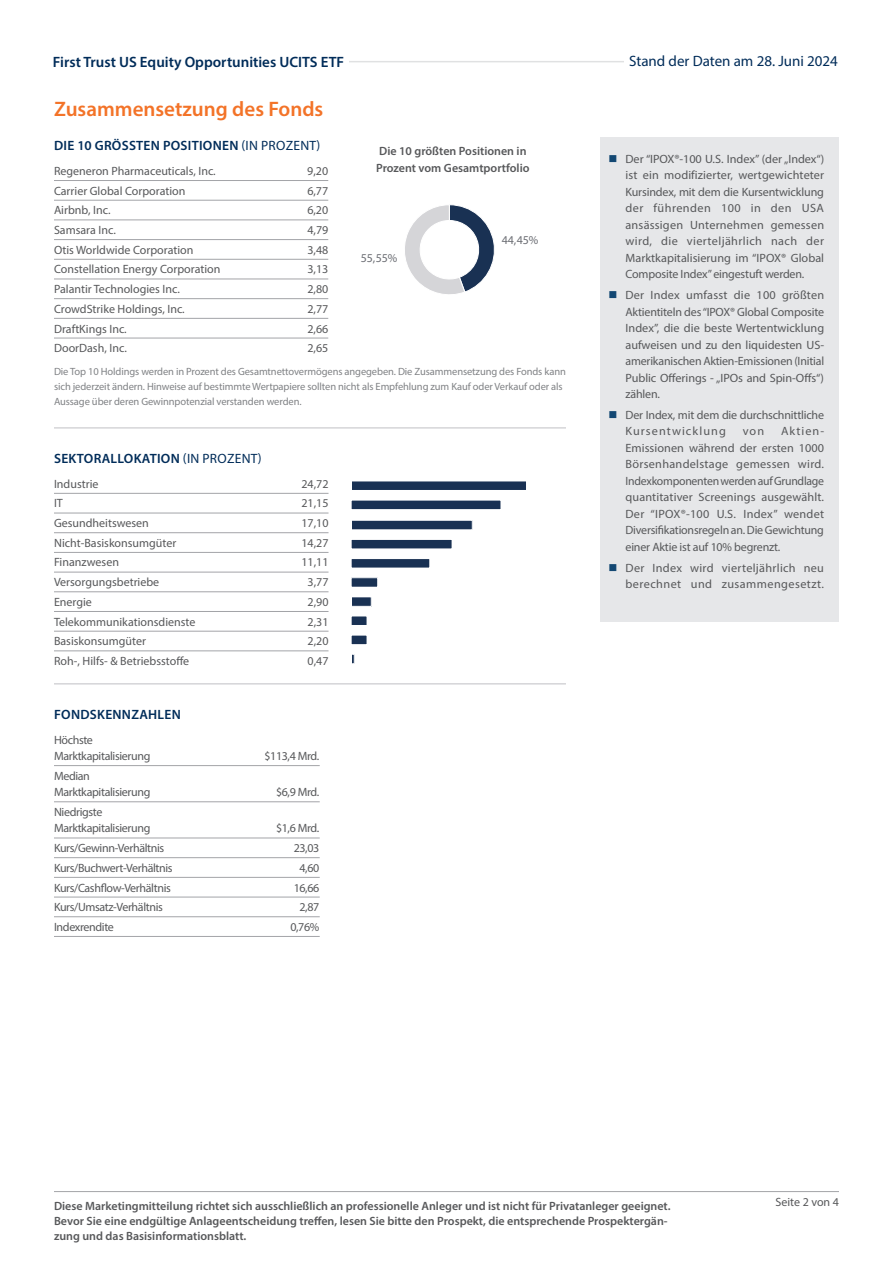
<style>
.page{position:relative;width:893px;height:1263px;background:#fff}
.page>*{position:absolute;margin:0;border:0;box-sizing:border-box;transform-origin:0 0}
.t1{font:600 21px "Myriad Pro";color:#f37328}
.t2{font:600 15px "Myriad Pro";color:#002c59}
.t3{font:15px "Myriad Pro";color:#002c59}
.t4{font:600 13.5px "Myriad Pro";letter-spacing:.02em;color:#002c59}
.t5{font:12px/16.5px "Myriad Pro";color:#57585a;text-align:justify}
.t6{font:600 12px/16.5px "Myriad Pro";color:#57585a}
.t7{font:12px/16.5px "Myriad Pro";letter-spacing:-.03em;color:#57585a}
.t8{font:12px/16.5px "Myriad Pro";letter-spacing:.035em;color:#57585a;text-align:right}
.t9{font:12px "Myriad Pro";letter-spacing:-.015em;color:#6c6e74}
.t10{font:10.5px/15px "Myriad Pro";letter-spacing:-.01em;color:#808285}
.s1{color:#fff}
.s2{font-weight:600;color:#fff}
.s3{font-weight:400}
.s4{color:#134873}
</style>
<div class="page">
<hr style="left:54px;top:61px;width:782px;height:1px;background:#64686f">
<div style="left:53px;top:56px;width:296px;height:11px;background:#fff"></div>
<div style="left:624px;top:55px;width:214px;height:11px;background:#fff"></div>
<hr style="left:54px;top:1191px;width:785px;height:1px;background:#a3a4a8">
<hr style="left:54px;top:180px;width:274px;height:1px;background:#a3a4a8">
<hr style="left:54px;top:200px;width:274px;height:1px;background:#a3a4a8">
<hr style="left:54px;top:220px;width:274px;height:1px;background:#a3a4a8">
<hr style="left:54px;top:239px;width:274px;height:1px;background:#a3a4a8">
<hr style="left:54px;top:259px;width:274px;height:1px;background:#a3a4a8">
<hr style="left:54px;top:279px;width:274px;height:1px;background:#a3a4a8">
<hr style="left:54px;top:298px;width:274px;height:1px;background:#a3a4a8">
<hr style="left:54px;top:318px;width:274px;height:1px;background:#a3a4a8">
<hr style="left:54px;top:338px;width:274px;height:1px;background:#a3a4a8">
<hr style="left:54px;top:427px;width:512px;height:2px;background:#d5d5d8">
<hr style="left:54px;top:493px;width:274px;height:1px;background:#a3a4a8">
<hr style="left:54px;top:513px;width:274px;height:1px;background:#a3a4a8">
<hr style="left:54px;top:532px;width:274px;height:1px;background:#a3a4a8">
<hr style="left:54px;top:552px;width:274px;height:1px;background:#a3a4a8">
<hr style="left:54px;top:572px;width:274px;height:1px;background:#a3a4a8">
<hr style="left:54px;top:591px;width:274px;height:1px;background:#a3a4a8">
<hr style="left:54px;top:611px;width:274px;height:1px;background:#a3a4a8">
<hr style="left:54px;top:631px;width:274px;height:1px;background:#a3a4a8">
<hr style="left:54px;top:651px;width:274px;height:1px;background:#a3a4a8">
<hr style="left:54px;top:683px;width:512px;height:1px;background:#d5d5d8">
<hr style="left:54px;top:765px;width:266px;height:1px;background:#a3a4a8">
<hr style="left:54px;top:801px;width:266px;height:1px;background:#a3a4a8">
<hr style="left:54px;top:838px;width:266px;height:1px;background:#a3a4a8">
<hr style="left:54px;top:857px;width:266px;height:1px;background:#a3a4a8">
<hr style="left:54px;top:877px;width:266px;height:1px;background:#a3a4a8">
<hr style="left:54px;top:897px;width:266px;height:1px;background:#a3a4a8">
<hr style="left:54px;top:916px;width:266px;height:1px;background:#a3a4a8">
<hr style="left:54px;top:936px;width:266px;height:1px;background:#a3a4a8">
<svg style="left:405px;top:204px;width:90px;height:90px"></svg>
<svg style="left:352px;top:481px;width:174px;height:9px;background:#253c5c"></svg>
<svg style="left:352px;top:500px;width:149px;height:10px"></svg>
<svg style="left:352px;top:520px;width:121px;height:10px"></svg>
<svg style="left:352px;top:539px;width:100px;height:10px"></svg>
<svg style="left:352px;top:559px;width:78px;height:9px"></svg>
<svg style="left:352px;top:577px;width:26px;height:10px"></svg>
<svg style="left:352px;top:597px;width:20px;height:10px"></svg>
<svg style="left:352px;top:616px;width:15px;height:9px"></svg>
<svg style="left:352px;top:635px;width:15px;height:10px"></svg>
<svg style="left:352px;top:654px;width:3px;height:10px"></svg>
<div style="left:600px;top:137px;width:239px;height:485px;background:#e6e7e9"></div>
<p class="t2" style="left:53px;top:52px;width:297px">First Trust US Equity Opportunities UCITS ETF<span class="s1">-</span></p>
<p class="t3" style="left:624px;top:52px;width:215px"><span class="s2">-</span>Stand der Daten am 28. Juni 2024</p>
<h1 class="t1" style="left:54px;top:96px;width:271px">Zusammensetzung des Fonds</h1>
<p class="t4" style="left:54px;top:137px;width:268px">DIE 10 GRÖSSTEN POSITIONEN <span class="s3">(IN PROZENT)</span></p>
<p class="t5" style="left:54px;top:163px;width:163px">Regeneron Pharmaceuticals, Inc.</p>
<p class="t5" style="left:307px;top:163px;width:22px">9,20</p>
<p class="t5" style="left:54px;top:182px;width:133px">Carrier Global Corporation</p>
<p class="t5" style="left:307px;top:182px;width:22px">6,77</p>
<p class="t5" style="left:54px;top:202px;width:58px">Airbnb, Inc.</p>
<p class="t5" style="left:307px;top:202px;width:22px">6,20</p>
<p class="t5" style="left:54px;top:222px;width:63px">Samsara Inc.</p>
<p class="t5" style="left:307px;top:222px;width:22px">4,79</p>
<p class="t5" style="left:54px;top:241px;width:141px">Otis Worldwide Corporation</p>
<p class="t5" style="left:307px;top:241px;width:22px">3,48</p>
<p class="t5" style="left:54px;top:261px;width:168px">Constellation Energy Corporation</p>
<p class="t5" style="left:307px;top:261px;width:22px">3,13</p>
<p class="t5" style="left:54px;top:281px;width:127px">Palantir Technologies Inc.</p>
<p class="t5" style="left:307px;top:281px;width:22px">2,80</p>
<p class="t5" style="left:54px;top:300px;width:132px">CrowdStrike Holdings, Inc.</p>
<p class="t5" style="left:307px;top:300px;width:22px">2,77</p>
<p class="t5" style="left:54px;top:320px;width:74px">DraftKings Inc.</p>
<p class="t5" style="left:307px;top:320px;width:22px">2,66</p>
<p class="t5" style="left:54px;top:340px;width:74px">DoorDash, Inc.</p>
<p class="t5" style="left:307px;top:340px;width:22px">2,65</p>
<p class="t10" style="left:54px;top:363px;width:513px">Die Top 10 Holdings werden in Prozent des Gesamtnettovermögens angegeben. Die Zusammensetzung des Fonds kann sich jederzeit ändern. Hinweise auf bestimmte Wertpapiere sollten nicht als Empfehlung zum Kauf oder Verkauf oder als<br>Aussage über deren Gewinnpotenzial verstanden werden.</p>
<p class="t6" style="left:376px;top:143px;width:155px">Die 10 größten Positionen in<br>Prozent vom Gesamtportfolio</p>
<p class="t5" style="left:625px;top:150px;width:200px;text-indent:-17px"><span class="s4">■</span> Der “IPOX®-100 U.S. Index” (der „Index“) ist ein modifizierter, wertgewichteter Kursindex, mit dem die Kursentwicklung der führenden 100 in den USA ansässigen Unternehmen gemessen wird, die vierteljährlich nach der Marktkapitalisierung im “IPOX® Global Composite Index” eingestuft werden.</p>
<p class="t5" style="left:625px;top:287px;width:200px;text-indent:-17px"><span class="s4">■</span> Der Index umfasst die 100 größten Aktientiteln des “IPOX® Global Composite Index”, die die beste Wertentwicklung aufweisen und zu den liquidesten US&shy;amerikanischen Aktien-Emissionen (Initial Public Offerings - „IPOs and Spin-Offs“) zählen.</p>
<p class="t5" style="left:625px;top:406px;width:200px;text-indent:-17px"><span class="s4">■</span> Der Index, mit dem die durchschnittliche<br>Kursentwicklung</p>
<p class="t9" style="left:502px;top:235px;width:38px">44,45%</p>
<p class="t9" style="left:361px;top:253px;width:38px">55,55%</p>
<p class="t5" style="left:625px;top:423px;width:200px;text-indent:156px">Aktien-Emissionen während der ersten 1000<br>Börsenhandelstage gemessen wird.<br>Indexkomponenten werden auf Grundlage quantitativer Screenings ausgewählt.<br>Der “IPOX®-100 U.S. Index” wendet Diversifikationsregeln an. Die Gewichtung einer Aktie ist auf 10% begrenzt.</p>
<p class="t8" style="left:608px;top:559px;width:217px"><span class="s4">■</span> Der Index wird vierteljährlich neu berechnet und zusammengesetzt.</p>
<p class="t5" style="left:743px;top:423px;width:23px">von</p>
<p class="t4" style="left:54px;top:449px;width:209px">SEKTORALLOKATION <span class="s3">(IN PROZENT)</span></p>
<p class="t5" style="left:54px;top:475px;width:46px">Industrie</p>
<p class="t5" style="left:301px;top:475px;width:29px">24,72</p>
<p class="t5" style="left:54px;top:495px;width:10px">IT</p>
<p class="t5" style="left:301px;top:495px;width:29px">21,15</p>
<p class="t5" style="left:54px;top:515px;width:96px">Gesundheitswesen</p>
<p class="t5" style="left:301px;top:515px;width:29px">17,10</p>
<p class="t5" style="left:54px;top:534px;width:124px">Nicht-Basiskonsumgüter</p>
<p class="t5" style="left:301px;top:534px;width:29px">14,27</p>
<p class="t5" style="left:54px;top:554px;width:67px">Finanzwesen</p>
<p class="t5" style="left:301px;top:554px;width:29px">11,11</p>
<p class="t5" style="left:54px;top:574px;width:107px">Versorgungsbetriebe</p>
<p class="t5" style="left:308px;top:574px;width:22px">3,77</p>
<p class="t5" style="left:54px;top:593px;width:39px">Energie</p>
<p class="t5" style="left:308px;top:593px;width:22px">2,90</p>
<p class="t5" style="left:54px;top:613px;width:143px">Telekommunikationsdienste</p>
<p class="t5" style="left:308px;top:613px;width:22px">2,31</p>
<p class="t5" style="left:54px;top:633px;width:94px">Basiskonsumgüter</p>
<p class="t5" style="left:308px;top:633px;width:22px">2,20</p>
<p class="t5" style="left:54px;top:652px;width:137px">Roh-, Hilfs- &amp; Betriebsstoffe</p>
<p class="t5" style="left:308px;top:652px;width:22px">0,47</p>
<p class="t4" style="left:54px;top:705px;width:128px">FONDSKENNZAHLEN</p>
<p class="t7" style="left:54px;top:731px;width:98px">Höchste<br>Marktkapitalisierung</p>
<p class="t7" style="left:54px;top:767px;width:98px">Median<br>Marktkapitalisierung</p>
<p class="t7" style="left:54px;top:803px;width:98px">Niedrigste<br>Marktkapitalisierung</p>
<p class="t5" style="left:264px;top:748px;width:56px">$113,4 Mrd.</p>
<p class="t5" style="left:276px;top:784px;width:45px">$6,9 Mrd.</p>
<p class="t5" style="left:276px;top:820px;width:45px">$1,6 Mrd.</p>
<p class="t7" style="left:54px;top:840px;width:112px">Kurs/Gewinn-Verhältnis</p>
<p class="t5" style="left:294px;top:840px;width:27px">23,03</p>
<p class="t7" style="left:54px;top:859px;width:120px">Kurs/Buchwert-Verhältnis</p>
<p class="t5" style="left:299px;top:859px;width:21px">4,60</p>
<p class="t7" style="left:54px;top:879px;width:118px">Kurs/Cashflow-Verhältnis</p>
<p class="t5" style="left:294px;top:879px;width:27px">16,66</p>
<p class="t7" style="left:54px;top:899px;width:110px">Kurs/Umsatz-Verhältnis</p>
<p class="t5" style="left:299px;top:899px;width:21px">2,87</p>
<p class="t7" style="left:54px;top:918px;width:61px">Indexrendite</p>
<p class="t5" style="left:290px;top:918px;width:31px">0,76%</p>
<p class="t6" style="left:54px;top:1197px;width:618px">Diese Marketingmitteilung richtet sich ausschließlich an professionelle Anleger und ist nicht für Privatanleger geeignet.</p>
<p class="t5" style="left:775px;top:1194px;width:65px">Seite 2 von 4</p>
<p class="t6" style="left:54px;top:1213px;width:615px;line-height:15px">Bevor Sie eine endgültige Anlageentscheidung treffen, lesen Sie bitte den Prospekt, die entsprechende Prospektergän&shy;zung und das Basisinformationsblatt.</p>
</div>
